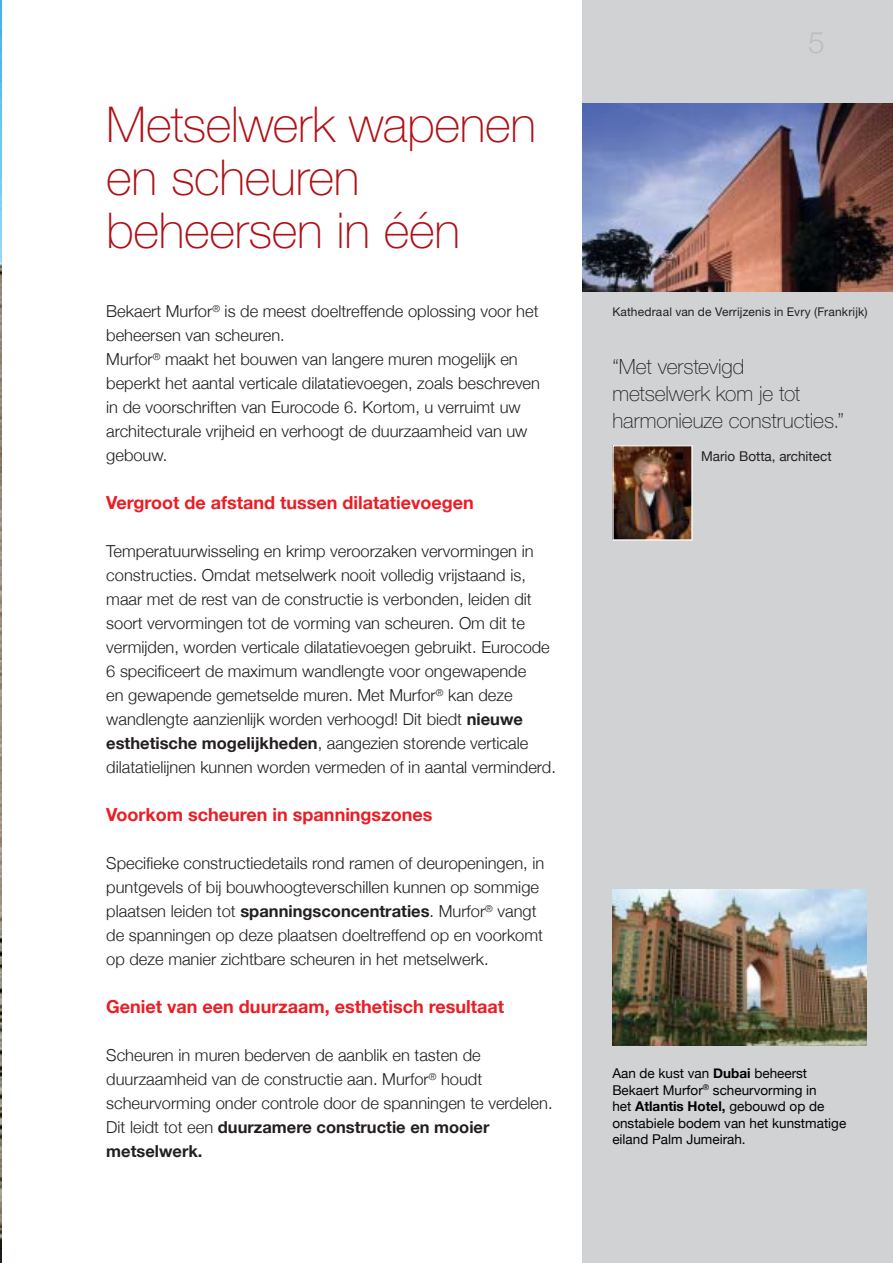
<style>
.page{position:relative;width:893px;height:1263px;background:#fff}
.page>*{position:absolute;margin:0;border:0;box-sizing:border-box;transform-origin:0 0}
.t1{font:100 49.5px/53.1px "Helvetica Neue";letter-spacing:-.005em;color:#b01016}
.t2{font:300 30px "Helvetica Neue";color:#bbbdbf}
.t3{font:100 21px/27px "Helvetica Neue";letter-spacing:-.005em;color:#231f20}
.t4{font:700 18px "Helvetica Neue";color:#ed1c24}
.t5{font:300 16.5px/24px "Helvetica Neue";color:#231f20}
.t6{font:13.5px/16.5px "Helvetica Neue";color:#000104}
.t7{font:13.5px "Helvetica Neue";color:#231f20}
.t8{font:12px "Helvetica Neue";letter-spacing:.015em;color:#231f20}
.s1{font-weight:700}
</style>
<div class="page">
<img style="left:0;top:0;width:1px;height:1263px">
<div style="left:582px;top:0;width:311px;height:1263px;background:#d1d2d4"></div>
<img style="left:582px;top:104px;width:311px;height:188px">
<img style="left:612px;top:445px;width:80px;height:96px">
<img style="left:612px;top:890px;width:254px;height:155px">
<h1 class="t1" style="left:106px;top:102px;width:431px">Metselwerk wapenen en scheuren beheersen in één</h1>
<p class="t5" style="left:106px;top:299px;width:435px">Bekaert Murfor<sup>®</sup> is de meest doeltreffende oplossing voor het beheersen van scheuren.<br>Murfor<sup>®</sup> maakt het bouwen van langere muren mogelijk en beperkt het aantal verticale dilatatievoegen, zoals beschreven in de voorschriften van Eurocode 6. Kortom, u verruimt uw architecturale vrijheid en verhoogt de duurzaamheid van uw gebouw.</p>
<p class="t4" style="left:106px;top:492px;width:369px">Vergroot de afstand tussen dilatatievoegen</p>
<p class="t5" style="left:106px;top:539px;width:451px">Temperatuurwisseling en krimp veroorzaken vervormingen in constructies. Omdat metselwerk nooit volledig vrijstaand is, maar met de rest van de constructie is verbonden, leiden dit soort vervormingen tot de vorming van scheuren. Om dit te vermijden, worden verticale dilatatievoegen gebruikt. Eurocode 6 specificeert de maximum wandlengte voor ongewapende<br>en gewapende gemetselde muren. Met Murfor<sup>®</sup> kan deze wandlengte aanzienlijk worden verhoogd! Dit biedt <span class="s1">nieuwe esthetische mogelijkheden</span>, aangezien storende verticale dilatatielijnen kunnen worden vermeden of in aantal verminderd.</p>
<p class="t4" style="left:106px;top:804px;width:328px">Voorkom scheuren in spanningszones</p>
<p class="t5" style="left:106px;top:851px;width:439px">Specifieke constructiedetails rond ramen of deuropeningen, in puntgevels of bij bouwhoogteverschillen kunnen op sommige plaatsen leiden tot <span class="s1">spanningsconcentraties</span>. Murfor<sup>®</sup> vangt de spanningen op deze plaatsen doeltreffend op en voorkomt op deze manier zichtbare scheuren in het metselwerk.</p>
<p class="t4" style="left:106px;top:996px;width:399px">Geniet van een duurzaam, esthetisch resultaat</p>
<p class="t5" style="left:106px;top:1043px;width:448px">Scheuren in muren bederven de aanblik en tasten de duurzaamheid van de constructie aan. Murfor<sup>®</sup> houdt scheurvorming onder controle door de spanningen te verdelen.<br>Dit leidt tot een <span class="s1">duurzamere constructie en mooier metselwerk.</span></p>
<h2 class="t2" style="left:808px;top:24px;width:18px">5</h2>
<p class="t8" style="left:612px;top:308px;width:257px">Kathedraal van de Verrijzenis in Evry (Frankrijk)</p>
<p class="t3" style="left:612px;top:355px;width:233px">“Met verstevigd metselwerk kom je tot harmonieuze constructies.”</p>
<p class="t7" style="left:701px;top:448px;width:132px">Mario Botta, architect</p>
<p class="t6" style="left:612px;top:1065px;width:235px">Aan de kust van <span class="s1">Dubai</span> beheerst<br>Bekaert Murfor<sup>®</sup> scheurvorming in<br>het <span class="s1">Atlantis Hotel,</span> gebouwd op de onstabiele bodem van het kunstmatige eiland Palm Jumeirah.</p>
</div>
